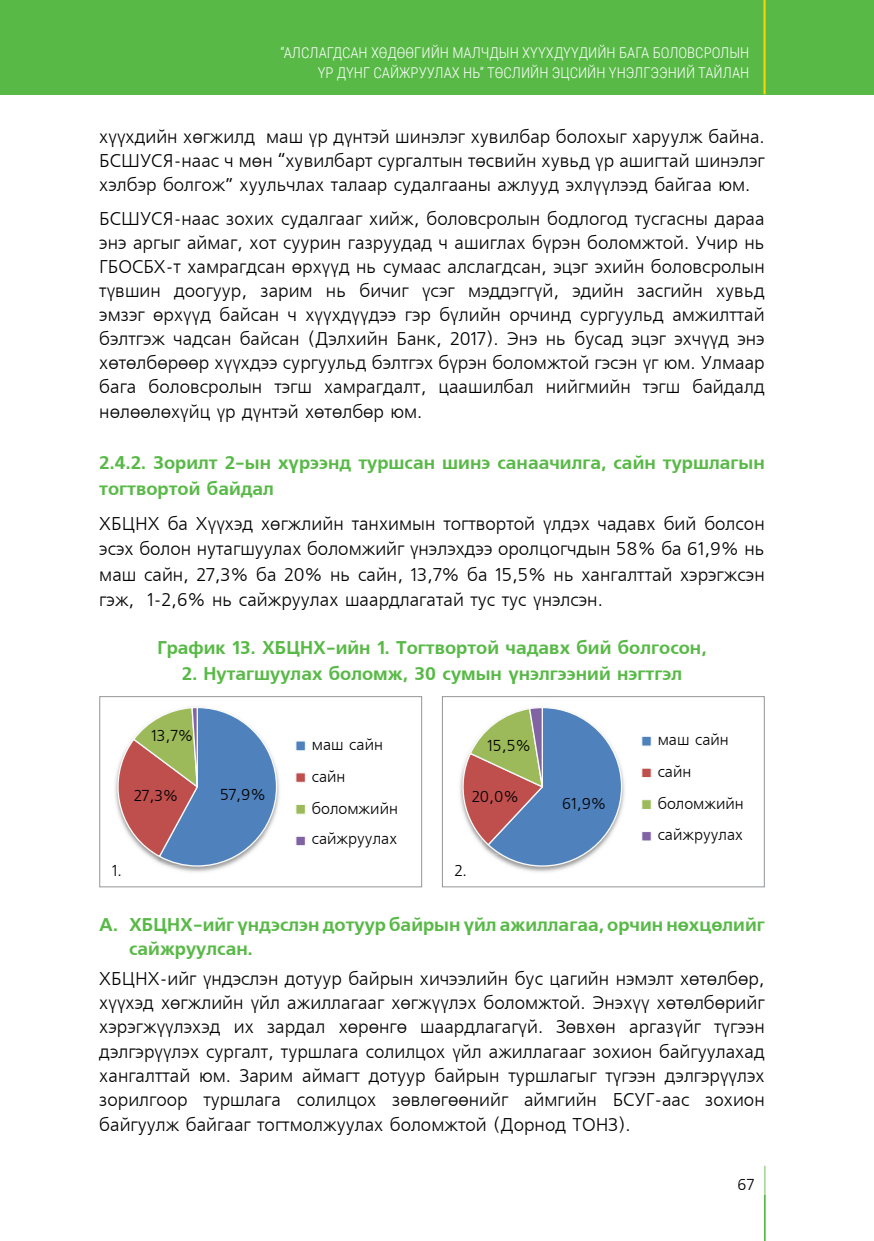
<style>
.page{position:relative;width:874px;height:1241px;background:#fff}
.page>*{position:absolute;margin:0;border:0;box-sizing:border-box;transform-origin:0 0}
.t1{font:18.38px/24.2px "MAK Freeset";color:#000;text-align:justify}
.t2{font:700 18.38px/25.4px "MAK Freeset";color:#58b947}
.t3{font:15.75px/31.5px "MAK Freeset";color:#000}
.t4{font:300 14.88px/19.2px "Roboto Condensed";color:#fff;text-align:right}
</style>
<div class="page">
<div style="left:0;top:0;width:873px;height:94px;background:#58b947"></div>
<hr style="left:763px;top:0;width:2px;height:94px;background:#ffd400">
<hr style="left:763px;top:1194px;width:2px;height:46px;background:#58b947">
<hr style="left:763px;top:1165px;width:2px;height:29px;background:#add79c">
<svg style="left:115px;top:706px;width:163px;height:161px"></svg>
<div style="left:295px;top:740px;width:11px;height:11px;background:#4f82bd;border:1px solid #fafafa"></div>
<div style="left:295px;top:772px;width:11px;height:10px;background:#bf4f4d;border:1px solid #fafafa"></div>
<div style="left:295px;top:803px;width:11px;height:11px;background:#9cba59;border:1px solid #fafafa"></div>
<div style="left:295px;top:835px;width:11px;height:11px;background:#8063a3;border:1px solid #fafafa"></div>
<div style="left:99px;top:696px;width:323px;height:191px;border:1px solid #939598"></div>
<div style="left:641px;top:735px;width:10px;height:11px;background:#4f82bd;border:1px solid #fafafa"></div>
<div style="left:641px;top:767px;width:10px;height:11px;background:#bf4f4d;border:1px solid #fafafa"></div>
<div style="left:641px;top:799px;width:10px;height:10px;background:#9cba59;border:1px solid #fafafa"></div>
<div style="left:641px;top:830px;width:10px;height:11px;background:#8063a3;border:1px solid #fafafa"></div>
<svg style="left:460px;top:707px;width:162px;height:160px"></svg>
<div style="left:441px;top:696px;width:323px;height:191px;border:1px solid #939598"></div>
<p class="t4" style="left:280px;top:43px;width:470px">“АЛСЛАГДСАН ХӨДӨӨГИЙН МАЛЧДЫН ХҮҮХДҮҮДИЙН БАГА БОЛОВСРОЛЫН<br>ҮР ДҮНГ САЙЖРУУЛАХ НЬ” ТӨСЛИЙН ЭЦСИЙН ҮНЭЛГЭЭНИЙ ТАЙЛАН</p>
<p class="t1" style="left:99px;top:126px;width:666px">хүүхдийн хөгжилд маш үр дүнтэй шинэлэг хувилбар болохыг харуулж байна.<br>БСШУСЯ-наас ч мөн “хувилбарт сургалтын төсвийн хувьд үр ашигтай шинэлэг хэлбэр болгож” хуульчлах талаар судалгааны ажлууд эхлүүлээд байгаа юм.</p>
<p class="t1" style="left:99px;top:207px;width:666px">БСШУСЯ-наас зохих судалгааг хийж, боловсролын бодлогод тусгасны дараа энэ аргыг аймаг, хот суурин газруудад ч ашиглах бүрэн боломжтой. Учир нь ГБОСБХ-т хамрагдсан өрхүүд нь сумаас алслагдсан, эцэг эхийн боловсролын түвшин доогуур, зарим нь бичиг үсэг мэддэггүй, эдийн засгийн хувьд эмзэг өрхүүд байсан ч хүүхдүүдээ гэр бүлийн орчинд сургуульд амжилттай бэлтгэж чадсан байсан (Дэлхийн Банк, 2017). Энэ нь бусад эцэг эхчүүд энэ хөтөлбөрөөр хүүхдээ сургуульд бэлтгэх бүрэн боломжтой гэсэн үг юм. Улмаар бага боловсролын тэгш хамрагдалт, цаашилбал нийгмийн тэгш байдалд нөлөөлөхүйц үр дүнтэй хөтөлбөр юм.</p>
<p class="t2" style="left:99px;top:450px;width:666px">2.4.2. Зорилт 2-ын хүрээнд туршсан шинэ санаачилга, сайн туршлагын тогтвортой байдал</p>
<p class="t1" style="left:99px;top:511px;width:666px;line-height:25.4px">ХБЦНХ ба Хүүхэд хөгжлийн танхимын тогтвортой үлдэх чадавх бий болсон эсэх болон нутагшуулах боломжийг үнэлэхдээ оролцогчдын 58% ба 61,9% нь маш сайн, 27,3% ба 20% нь сайн, 13,7% ба 15,5% нь хангалттай хэрэгжсэн гэж, 1-2,6% нь сайжруулах шаардлагатай тус тус үнэлсэн.</p>
<p class="t2" style="left:157px;top:636px;width:550px">График 13. ХБЦНХ-ийн 1. Тогтвортой чадавх бий болгосон,</p>
<p class="t2" style="left:182px;top:661px;width:501px">2. Нутагшуулах боломж, 30 сумын үнэлгээний нэгтгэл</p>
<p class="t3" style="left:151px;top:720px;width:44px">13,7%</p>
<p class="t3" style="left:134px;top:780px;width:46px">27,3%</p>
<p class="t3" style="left:112px;top:855px;width:12px">1.</p>
<p class="t3" style="left:220px;top:779px;width:47px">57,9%</p>
<p class="t3" style="left:312px;top:729px;width:88px">маш сайн сайн боломжийн сайжруулах</p>
<p class="t3" style="left:487px;top:731px;width:45px">15,5%</p>
<p class="t3" style="left:471px;top:781px;width:49px">20,0%</p>
<p class="t3" style="left:454px;top:855px;width:14px">2.</p>
<p class="t3" style="left:562px;top:788px;width:46px">61,9%</p>
<p class="t3" style="left:657px;top:724px;width:88px">маш сайн сайн боломжийн сайжруулах</p>
<p class="t2" style="left:129px;top:913px;width:637px;line-height:23.6px;text-indent:-30px">А. ХБЦНХ-ийг үндэслэн дотуур байрын үйл ажиллагаа, орчин нөхцөлийг сайжруулсан.</p>
<p class="t1" style="left:99px;top:967px;width:666px">ХБЦНХ-ийг үндэслэн дотуур байрын хичээлийн бус цагийн нэмэлт хөтөлбөр, хүүхэд хөгжлийн үйл ажиллагааг хөгжүүлэх боломжтой. Энэхүү хөтөлбөрийг хэрэгжүүлэхэд их зардал хөрөнгө шаардлагагүй. Зөвхөн аргазүйг түгээн дэлгэрүүлэх сургалт, туршлага солилцох үйл ажиллагааг зохион байгуулахад хангалттай юм. Зарим аймагт дотуур байрын туршлагыг түгээн дэлгэрүүлэх зорилгоор туршлага солилцох зөвлөгөөнийг аймгийн БСУГ-аас зохион байгуулж байгааг тогтмолжуулах боломжтой (Дорнод ТОНЗ).</p>
<p class="t3" style="left:737px;top:1169px;width:18px">67</p>
</div>
